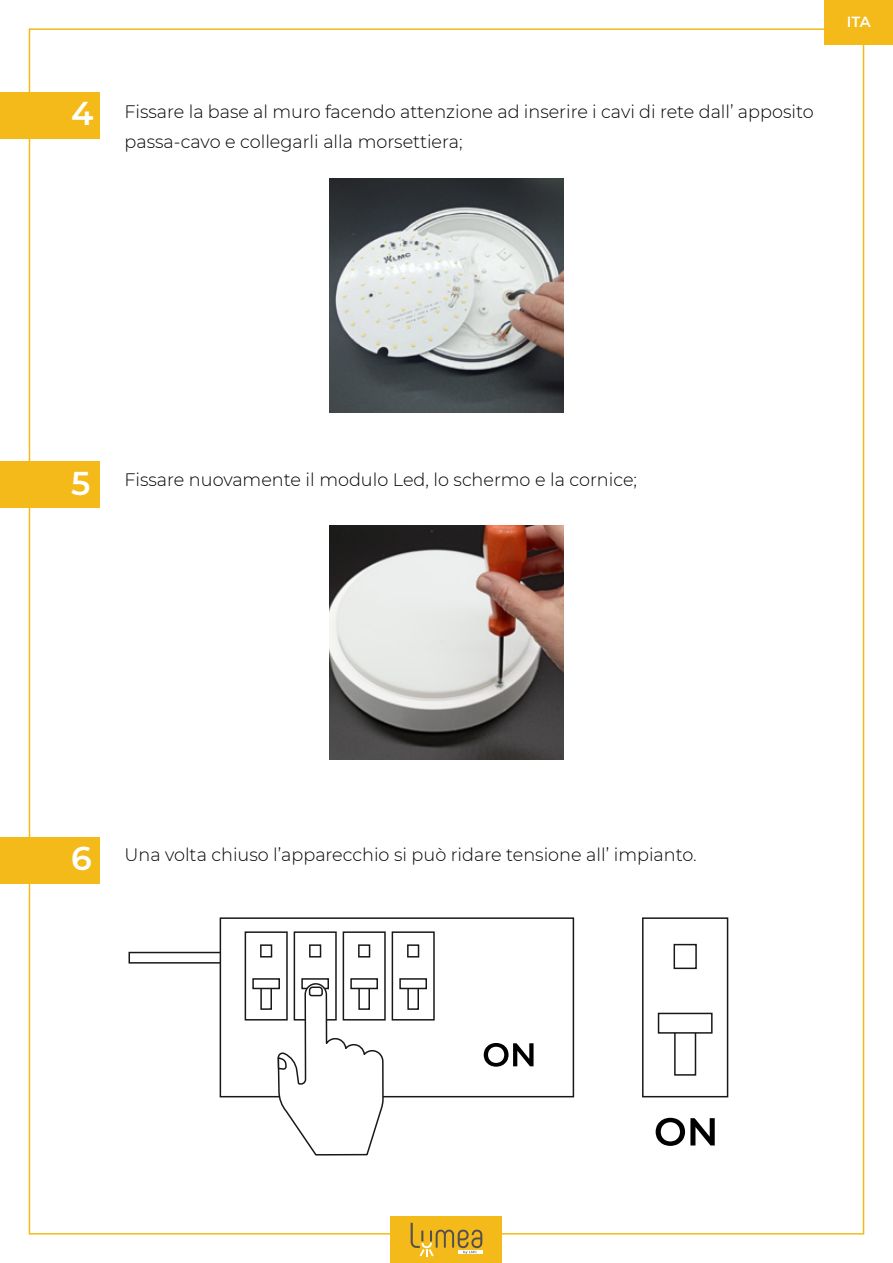
<style>
.page{position:relative;width:893px;height:1263px;background:#fff}
.page>*{position:absolute;margin:0;border:0;box-sizing:border-box;transform-origin:0 0}
.t1{font:600 33px "Montserrat";color:#fff}
.t2{font:300 18px/30px "Montserrat";color:#000}
.t3{font:600 14.7px "Montserrat";color:#fff}
.s1{font-weight:600;font-size:33px;color:#fff}
</style>
<div class="page">
<img style="left:330px;top:526px;width:233px;height:234px">
<img style="left:330px;top:178px;width:233px;height:234px">
<div style="left:129px;top:952px;width:106px;height:11px;border:2px solid #1a171b"></div>
<div style="left:220px;top:917px;width:354px;height:180px;background:#fff;border:2px solid #1a171b"></div>
<div style="left:294px;top:931px;width:43px;height:89px;border:2px solid #1a171b"></div>
<div style="left:309px;top:944px;width:12px;height:13px;border:2px solid #1a171b"></div>
<div style="left:350px;top:978px;width:28px;height:11px;background:#fff;border:2px solid #1a171b"></div>
<div style="left:392px;top:931px;width:43px;height:89px;border:2px solid #1a171b"></div>
<div style="left:407px;top:944px;width:12px;height:13px;border:2px solid #1a171b"></div>
<div style="left:260px;top:982px;width:12px;height:28px;border:2px solid #1a171b"></div>
<div style="left:252px;top:978px;width:28px;height:11px;background:#fff;border:2px solid #1a171b"></div>
<div style="left:343px;top:931px;width:43px;height:89px;border:2px solid #1a171b"></div>
<div style="left:358px;top:944px;width:12px;height:13px;border:2px solid #1a171b"></div>
<div style="left:301px;top:978px;width:28px;height:11px;background:#fff;border:2px solid #1a171b"></div>
<div style="left:245px;top:931px;width:43px;height:89px;border:2px solid #1a171b"></div>
<div style="left:260px;top:944px;width:12px;height:13px;border:2px solid #1a171b"></div>
<div style="left:407px;top:982px;width:12px;height:28px;border:2px solid #1a171b"></div>
<div style="left:399px;top:978px;width:28px;height:11px;background:#fff;border:2px solid #1a171b"></div>
<div style="left:642px;top:917px;width:86px;height:180px;border:2px solid #1a171b"></div>
<div style="left:673px;top:944px;width:24px;height:25px;border:2px solid #1a171b"></div>
<div style="left:674px;top:1020px;width:22px;height:56px;border:2px solid #1a171b"></div>
<div style="left:658px;top:1013px;width:55px;height:21px;background:#fff;border:2px solid #1a171b"></div>
<svg style="left:656px;top:1118px;width:59px;height:28px"></svg>
<svg style="left:484px;top:1043px;width:50px;height:24px"></svg>
<svg style="left:276px;top:982px;width:108px;height:253px"></svg>
<div style="left:391px;top:1217px;width:111px;height:46px;background:#f3ba19"></div>
<div style="left:0;top:837px;width:99px;height:46px;background:#f3ba19"></div>
<div style="left:0;top:462px;width:99px;height:46px;background:#f3ba19"></div>
<div style="left:0;top:92px;width:99px;height:46px;background:#f3ba19"></div>
<div style="left:825px;top:0;width:68px;height:45px;background:#f3ba19"></div>
<svg style="left:411px;top:1222px;width:71px;height:35px"></svg>
<h1 class="t1" style="left:71px;top:90px;width:24px">4</h1>
<p class="t2" style="left:125px;top:96px;width:691px">Fissare la base al muro facendo attenzione ad inserire i cavi di rete dall’ apposito passa-cavo e collegarli alla morsettiera;</p>
<p class="t3" style="left:847px;top:11px;width:26px">ITA</p>
<h1 class="t1" style="left:71px;top:459px;width:21px">5</h1>
<p class="t2" style="left:125px;top:464px;width:514px">Fissare nuovamente il modulo Led, lo schermo e la cornice;</p>
<p class="t2" style="left:71px;top:839px;width:627px"><span class="s1">6</span> Una volta chiuso l’apparecchio si può ridare tensione all’ impianto.</p>
</div>
